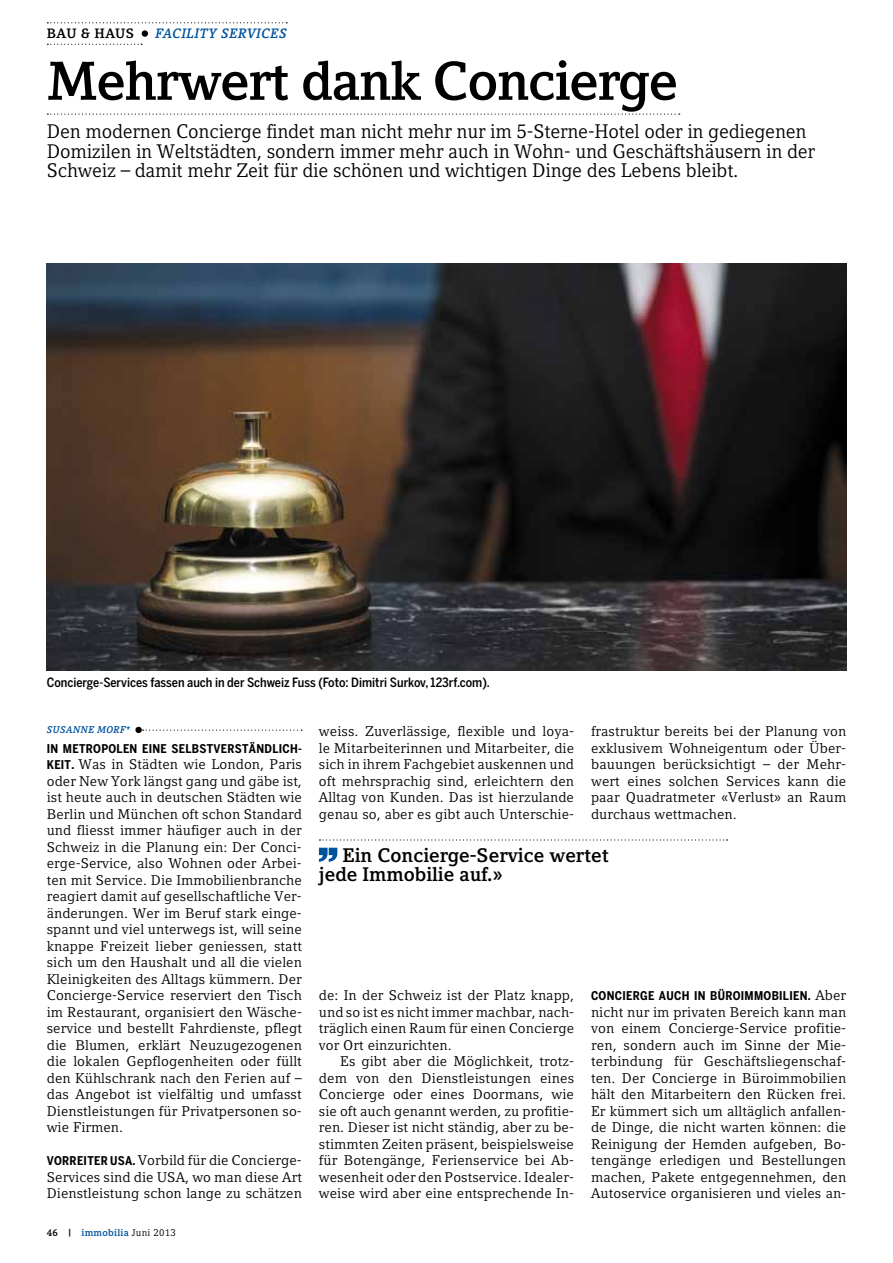
<style>
.page{position:relative;width:893px;height:1263px;background:#fff}
.page>*{position:absolute;margin:0;border:0;box-sizing:border-box;transform-origin:0 0}
.t1{font:700 54px "Compatil Letter LT Pro";letter-spacing:-.025em;color:#000}
.t2{font:19.5px/19.5px "Compatil Letter LT Pro";letter-spacing:-.01em;color:#000}
.t3{font:700 19.5px/19.5px "Compatil Letter LT Pro";color:#000}
.t4{font:13.95px/16.5px "Compatil Letter LT Pro";letter-spacing:.005em;color:#000;text-align:justify}
.t5{font:italic 700 13.5px "Compatil Letter LT Pro";letter-spacing:.025em;color:#00529c}
.t6{font:500 12.75px "Benton Sans Cond";color:#000}
.t7{font:700 12px "Benton Sans Cond";letter-spacing:.025em;color:#000}
.t8{font:700 9.75px "Compatil Letter LT Pro";letter-spacing:.025em;color:#00529c}
.t9{font:italic 700 9.75px "Compatil Letter LT Pro";letter-spacing:.025em;color:#00529c}
.s1{font-style:normal;color:#000}
.s2{font-family:"Benton Sans Cond";font-weight:700;font-size:12px}
.s3{color:#000}
.s4{font-weight:400;color:#000}
.s5{font-family:"Compatil Letter LT Pro";font-weight:400;font-size:13.95px}
</style>
<div class="page">
<svg style="left:47px;top:22px;width:240px;height:1px"></svg>
<svg style="left:47px;top:44px;width:95px;height:1px"></svg>
<div style="left:142px;top:30px;width:6px;height:7px;background:#000;border-radius:50%"></div>
<svg style="left:143px;top:729px;width:159px;height:2px"></svg>
<div style="left:135px;top:727px;width:7px;height:6px;background:#000;border-radius:50%"></div>
<svg style="left:47px;top:114px;width:633px;height:1px"></svg>
<svg style="left:319px;top:839px;width:409px;height:1px"></svg>
<svg style="left:319px;top:848px;width:18px;height:14px"></svg>
<img style="left:47px;top:264px;width:799px;height:406px">
<p class="t5" style="left:47px;top:26px;width:242px"><span class="s1">Bau &amp; Haus</span> FACILITY SERVICES</p>
<h1 class="t1" style="left:47px;top:49px;width:633px">Mehrwert dank Concierge</h1>
<p class="t2" style="left:47px;top:122px;width:770px">Den modernen Concierge findet man nicht mehr nur im 5-Sterne-Hotel oder in gediegenen<br>Domizilen in Weltstädten, sondern immer mehr auch in Wohn- und Geschäftshäusern in der<br>Schweiz – damit mehr Zeit für die schönen und wichtigen Dinge des Lebens bleibt.</p>
<p class="t6" style="left:47px;top:674px;width:445px">Concierge-Services fassen auch in der Schweiz Fuss (Foto: Dimitri Surkov, 123rf.com).</p>
<p class="t9" style="left:47px;top:724px;width:85px">SUSANNE MORF*</p>
<p class="t7" style="left:47px;top:741px;width:257px">IN METROPOLEN EINE SELBSTVERSTÄNDLICH-</p>
<p class="t4" style="left:47px;top:756px;width:257px"><span class="s2">KE IT.</span> Was in Städten wie London, Paris oder New York längst gang und gäbe ist, ist heute auch in deutschen Städten wie Berlin und München oft schon Standard und fliesst immer häufiger auch in der Schweiz in die Planung ein: Der Conci&shy;erge-Service, also Wohnen oder Arbei&shy;ten mit Service. Die Immobilienbranche reagiert damit auf gesellschaftliche Ver&shy;änderungen. Wer im Beruf stark einge&shy;spannt und viel unterwegs ist, will seine knappe Freizeit lieber geniessen, statt sich um den Haushalt und all die vielen Kleinigkeiten des Alltags kümmern. Der Concierge-Service reserviert den Tisch im Restaurant, organisiert den Wäsche&shy;service und bestellt Fahrdienste, pflegt die Blumen, erklärt Neuzugezogenen die lokalen Gepflogenheiten oder füllt den Kühlschrank nach den Ferien auf – das Angebot ist vielfältig und umfasst Dienstleistungen für Privatpersonen so&shy;wie Firmen.</p>
<p class="t7" style="left:47px;top:1154px;width:72px">VORREITER USA</p>
<p class="t4" style="left:47px;top:1152px;width:257px;text-indent:86px"><span class="s2">.</span> Vorbild für die Concierge-Services sind die USA, wo man diese Art Dienstleistung schon lange zu schätzen</p>
<p class="t8" style="left:47px;top:1227px;width:131px"><span class="s3">46 |</span> immobilia <span class="s4">Juni 2013</span></p>
<p class="t4" style="left:319px;top:723px;width:257px">weiss. Zuverlässige, flexible und loya&shy;le Mitarbeiterinnen und Mitarbeiter, die sich in ihrem Fachgebiet auskennen und oft mehrsprachig sind, erleichtern den Alltag von Kunden. Das ist hierzulande genau so, aber es gibt auch Unterschie-</p>
<p class="t4" style="left:591px;top:723px;width:257px">frastruktur bereits bei der Planung von exklusivem Wohneigentum oder Über&shy;bauungen berücksichtigt – der Mehr&shy;wert eines solchen Services kann die paar Quadratmeter «Verlust» an Raum durchaus wettmachen.</p>
<h2 class="t3" style="left:319px;top:845px;width:292px;text-indent:24px">Ein Concierge-Service wertet jede Immobilie auf.»</h2>
<p class="t4" style="left:319px;top:987px;width:257px">de: In der Schweiz ist der Platz knapp, und so ist es nicht immer machbar, nach&shy;träglich einen Raum für einen Concierge vor Ort einzurichten.</p>
<p class="t4" style="left:319px;top:1053px;width:257px;text-indent:21px">Es gibt aber die Möglichkeit, trotz&shy;dem von den Dienstleistungen eines Concierge oder eines Doormans, wie sie oft auch genannt werden, zu profitie&shy;ren. Dieser ist nicht ständig, aber zu be&shy;stimmten Zeiten präsent, beispielsweise für Botengänge, Ferienservice bei Ab&shy;wesenheit oder den Postservice. Idealer&shy;weise wird aber eine entsprechende In-</p>
<p class="t7" style="left:591px;top:989px;width:257px">CONCIERGE AUCH IN BÜROIMMOBILIEN. <span class="s5">Aber</span></p>
<p class="t4" style="left:591px;top:1004px;width:257px">nicht nur im privaten Bereich kann man von einem Concierge-Service profitie&shy;ren, sondern auch im Sinne der Mie&shy;terbindung für Geschäftsliegenschaf&shy;ten. Der Concierge in Büroimmobilien hält den Mitarbeitern den Rücken frei.<br>Er kümmert sich um alltäglich anfallen&shy;de Dinge, die nicht warten können: die Reinigung der Hemden aufgeben, Bo&shy;tengänge erledigen und Bestellungen machen, Pakete entgegennehmen, den Autoservice organisieren und vieles an-</p>
</div>
